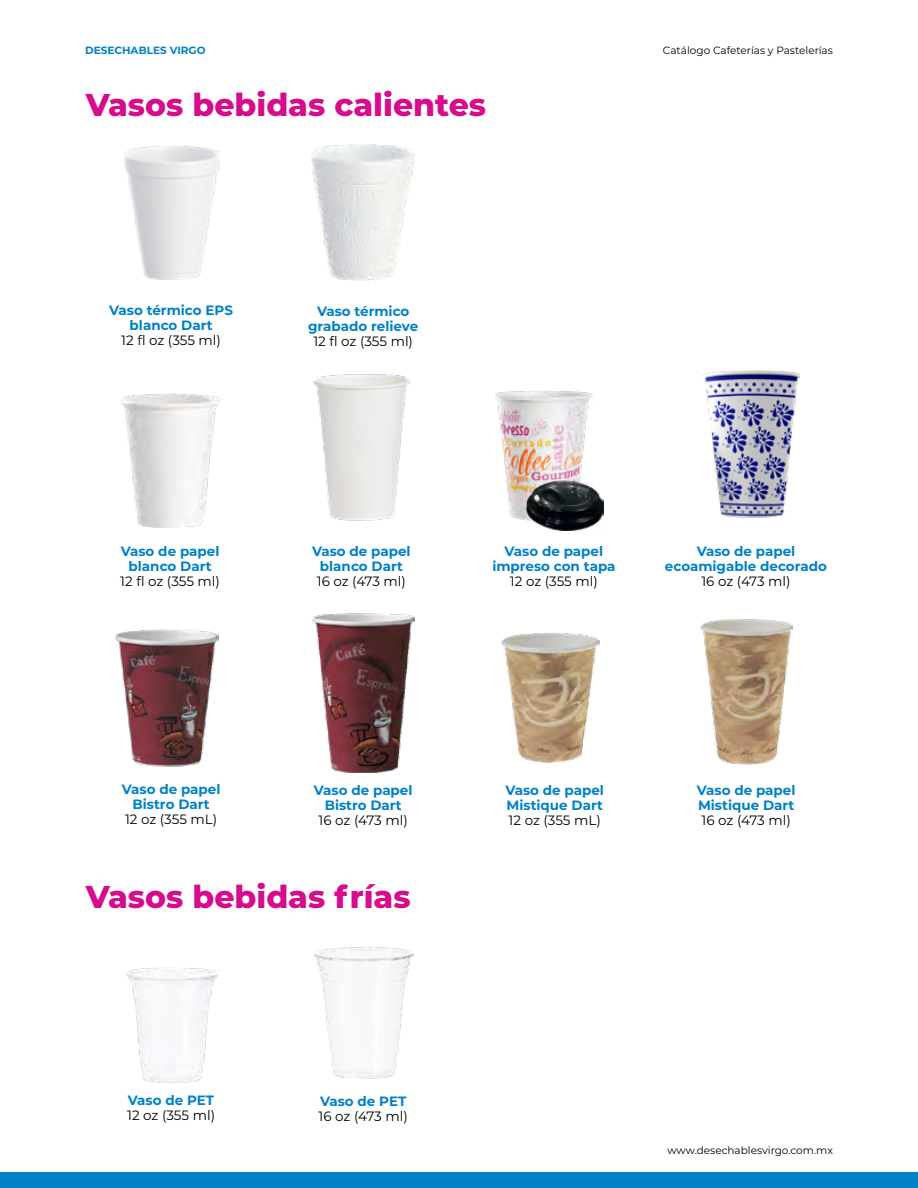
<style>
.page{position:relative;width:918px;height:1188px;background:#fff}
.page>*{position:absolute;margin:0;border:0;box-sizing:border-box;transform-origin:0 0}
.t1{font:800 31.5px "Montserrat";color:#d60c8c}
.t2{font:700 13.5px/15px "Montserrat";color:#0081c6;text-align:center}
.t3{font:13.5px "Montserrat";letter-spacing:-.005em;color:#000}
.t4{font:10.5px "Montserrat";color:#000}
.t5{font:700 10.5px "Montserrat";color:#0081c6}
</style>
<div class="page">
<div style="left:0;top:1172px;width:918px;height:16px;background:#0081c6"></div>
<img style="left:126px;top:968px;width:92px;height:114px">
<img style="left:700px;top:619px;width:92px;height:146px">
<img style="left:502px;top:633px;width:97px;height:130px">
<img style="left:115px;top:630px;width:104px;height:137px">
<img style="left:312px;top:613px;width:103px;height:159px">
<img style="left:314px;top:947px;width:99px;height:131px">
<img style="left:312px;top:145px;width:103px;height:136px">
<img style="left:124px;top:145px;width:96px;height:134px">
<img style="left:121px;top:393px;width:98px;height:134px">
<img style="left:313px;top:374px;width:98px;height:147px">
<img style="left:495px;top:391px;width:109px;height:139px">
<img style="left:704px;top:371px;width:95px;height:147px">
<p class="t5" style="left:85px;top:42px;width:122px">DESECHABLES VIRGO</p>
<p class="t4" style="left:663px;top:43px;width:171px">Catálogo Cafeterías y Pastelerías</p>
<h1 class="t1" style="left:86px;top:81px;width:402px">Vasos bebidas calientes</h1>
<p class="t2" style="left:109px;top:302px;width:125px">Vaso térmico EPS blanco Dart</p>
<p class="t3" style="left:121px;top:331px;width:101px">12 fl oz (355 ml)</p>
<p class="t2" style="left:308px;top:303px;width:112px">Vaso térmico grabado relieve</p>
<p class="t3" style="left:313px;top:332px;width:101px">12 fl oz (355 ml)</p>
<p class="t2" style="left:121px;top:543px;width:100px">Vaso de papel blanco Dart</p>
<p class="t3" style="left:120px;top:572px;width:101px">12 fl oz (355 ml)</p>
<p class="t2" style="left:122px;top:781px;width:100px">Vaso de papel<br>Bistro Dart</p>
<p class="t3" style="left:125px;top:810px;width:94px">12 oz (355 mL)</p>
<p class="t2" style="left:312px;top:543px;width:100px">Vaso de papel blanco Dart</p>
<p class="t3" style="left:317px;top:572px;width:91px">16 oz (473 ml)</p>
<p class="t2" style="left:314px;top:782px;width:100px">Vaso de papel<br>Bistro Dart</p>
<p class="t3" style="left:319px;top:811px;width:91px">16 oz (473 ml)</p>
<h1 class="t1" style="left:86px;top:874px;width:326px">Vasos bebidas frías</h1>
<p class="t2" style="left:128px;top:1092px;width:88px">Vaso de PET</p>
<p class="t3" style="left:127px;top:1106px;width:89px">12 oz (355 ml)</p>
<p class="t2" style="left:320px;top:1093px;width:88px">Vaso de PET</p>
<p class="t3" style="left:319px;top:1107px;width:91px">16 oz (473 ml)</p>
<p class="t2" style="left:492px;top:543px;width:125px">Vaso de papel impreso con tapa</p>
<p class="t3" style="left:510px;top:572px;width:89px">12 oz (355 ml)</p>
<p class="t2" style="left:665px;top:543px;width:164px">Vaso de papel ecoamigable decorado</p>
<p class="t3" style="left:701px;top:572px;width:91px">16 oz (473 ml)</p>
<p class="t2" style="left:505px;top:782px;width:100px;text-align:left">Vaso de papel<br>Mistique Dart</p>
<p class="t3" style="left:509px;top:811px;width:94px">12 oz (355 mL)</p>
<p class="t2" style="left:697px;top:782px;width:100px;text-align:left">Vaso de papel<br>Mistique Dart</p>
<p class="t3" style="left:702px;top:811px;width:91px">16 oz (473 ml)</p>
<p class="t4" style="left:667px;top:1143px;width:167px">www.desechablesvirgo.com.mx</p>
</div>
